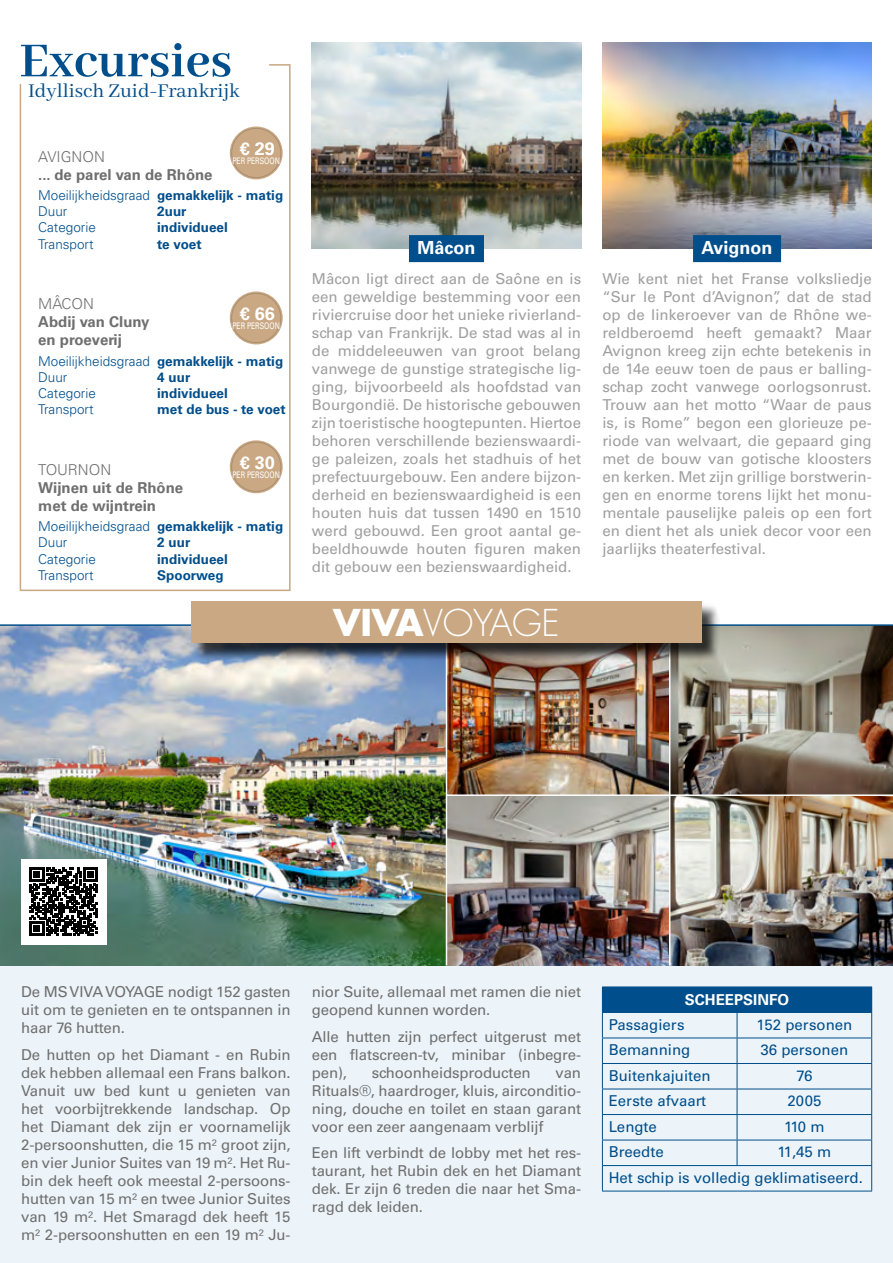
<style>
.page{position:relative;width:893px;height:1263px;background:#fff}
.page>*{position:absolute;margin:0;border:0;box-sizing:border-box;transform-origin:0 0}
.t1{font:700 52.5px "Abhaya Libre";color:#004e8b}
.t2{font:300 36px "Futura Std";letter-spacing:-.01em;color:#fff}
.t3{font:21px "Abhaya Libre";color:#004e8b}
.t4{font:700 18px "Univers LT Std";color:#fff}
.t5{font:15px/18px "Univers LT Std";color:#9f9f9f;text-align:justify}
.t6{font:15px/18px "Univers LT Std";letter-spacing:-.01em;color:#706f6f;text-align:justify}
.t7{font:15px/25.5px "Univers LT Std";color:#004e8b}
.t8{font:700 15px/18px "Univers LT Std";color:#706f6f}
.t9{font:300 15px "Univers LT Std";color:#706f6f}
.t10{font:700 15px "Univers LT Std";color:#fff}
.t11{font:300 13.5px/16.2px "Univers LT Std";color:#004e8b}
.t12{font:700 13.5px "Univers LT Std";color:#004e8b}
.t13{font:9px "Univers LT Std";color:#fff;scale:.75 1}
.s1{font-weight:700}
</style>
<div class="page">
<div style="left:0;top:965px;width:893px;height:298px;background:#ecf4f9"></div>
<div style="left:602px;top:987px;width:270px;height:25px;background:#004e8b"></div>
<svg style="left:603px;top:1013px;width:268px;height:178px"></svg>
<hr style="left:602px;top:1037px;width:135px;height:1px;background:#004e8b">
<hr style="left:737px;top:1037px;width:135px;height:1px;background:#004e8b">
<hr style="left:602px;top:1063px;width:135px;height:1px;background:#004e8b">
<hr style="left:737px;top:1063px;width:135px;height:1px;background:#004e8b">
<hr style="left:602px;top:1089px;width:135px;height:1px;background:#004e8b">
<hr style="left:737px;top:1089px;width:135px;height:1px;background:#004e8b">
<hr style="left:602px;top:1114px;width:135px;height:1px;background:#004e8b">
<hr style="left:737px;top:1114px;width:135px;height:1px;background:#004e8b">
<hr style="left:602px;top:1140px;width:135px;height:1px;background:#004e8b">
<hr style="left:737px;top:1140px;width:135px;height:1px;background:#004e8b">
<svg style="left:737px;top:1013px;width:1px;height:152px"></svg>
<hr style="left:602px;top:1165px;width:135px;height:1px;background:#004e8b">
<hr style="left:737px;top:1165px;width:135px;height:1px;background:#004e8b">
<hr style="left:602px;top:1191px;width:135px;height:1px;background:#004e8b">
<hr style="left:737px;top:1191px;width:135px;height:1px;background:#004e8b">
<hr style="left:602px;top:986px;width:135px;height:1px;background:#004e8b">
<svg style="left:602px;top:1013px;width:1px;height:178px"></svg>
<hr style="left:737px;top:986px;width:135px;height:1px;background:#004e8b">
<svg style="left:871px;top:1013px;width:1px;height:178px"></svg>
<hr style="left:602px;top:1012px;width:135px;height:1px;background:#004e8b">
<hr style="left:737px;top:1012px;width:135px;height:1px;background:#004e8b">
<div style="left:20px;top:64px;width:271px;height:527px;border:2px solid #c9a883"></div>
<svg style="left:19px;top:64px;width:259px;height:29px"></svg>
<img style="left:312px;top:43px;width:269px;height:206px">
<div style="left:409px;top:235px;width:75px;height:27px;background:#004e8b"></div>
<img style="left:602px;top:43px;width:270px;height:206px">
<div style="left:693px;top:235px;width:88px;height:27px;background:#004e8b"></div>
<svg style="left:230px;top:127px;width:53px;height:52px"></svg>
<div style="left:232px;top:128px;width:49px;height:50px;background:#c9a883;border-radius:50%"></div>
<div style="left:231px;top:128px;width:50px;height:50px;border:1px solid #a98e73;border-radius:50%"></div>
<svg style="left:230px;top:291px;width:53px;height:53px"></svg>
<div style="left:232px;top:293px;width:49px;height:50px;background:#c9a883;border-radius:50%"></div>
<div style="left:231px;top:293px;width:50px;height:50px;border:1px solid #a98e73;border-radius:50%"></div>
<svg style="left:230px;top:440px;width:53px;height:53px"></svg>
<div style="left:232px;top:442px;width:49px;height:49px;background:#c9a883;border-radius:50%"></div>
<div style="left:231px;top:442px;width:50px;height:50px;border:1px solid #a98e73;border-radius:50%"></div>
<img style="left:0;top:626px;width:893px;height:339px">
<hr style="left:446px;top:794px;width:447px;height:2px;background:#fff">
<hr style="left:669px;top:625px;width:1px;height:340px;background:#fff">
<hr style="left:446px;top:625px;width:1px;height:340px;background:#fff">
<hr style="left:0;top:624px;width:893px;height:2px;background:#004e8b">
<div style="left:194px;top:603px;width:526px;height:59px;background:#000;opacity:.75"></div>
<div style="left:191px;top:601px;width:511px;height:42px;background:#c9a883"></div>
<div style="left:21px;top:859px;width:85px;height:85px;background:#fff"></div>
<svg style="left:30px;top:867px;width:68px;height:69px"></svg>
<h1 class="t1" style="left:20px;top:31px;width:214px">Excursies</h1>
<h3 class="t3" style="left:28px;top:79px;width:213px">Idyllisch Zuid-Frankrijk</h3>
<p class="t4" style="left:240px;top:138px;width:37px">€ 29</p>
<p class="t13" style="left:232px;top:155px;width:65px">PER PERSOON</p>
<p class="t9" style="left:38px;top:147px;width:68px">AVIGNON</p>
<p class="t8" style="left:38px;top:165px;width:176px">... de parel van de Rhône</p>
<p class="t11" style="left:38px;top:187px;width:247px">Moeilijkheidsgraad <span class="s1">gemakkelijk - matig<br></span>Duur</p>
<p class="t12" style="left:157px;top:203px;width:31px">2uur</p>
<p class="t11" style="left:38px;top:219px;width:59px">Categorie</p>
<p class="t12" style="left:157px;top:220px;width:72px">individueel</p>
<p class="t11" style="left:38px;top:236px;width:57px">Transport</p>
<p class="t12" style="left:157px;top:236px;width:46px">te voet</p>
<p class="t9" style="left:38px;top:295px;width:57px">MÂCON</p>
<p class="t8" style="left:38px;top:313px;width:113px">Abdij van Cluny en proeverij</p>
<p class="t11" style="left:38px;top:353px;width:247px">Moeilijkheidsgraad <span class="s1">gemakkelijk - matig<br></span>Duur</p>
<p class="t4" style="left:240px;top:303px;width:37px">€ 66</p>
<p class="t13" style="left:232px;top:320px;width:65px">PER PERSOON</p>
<p class="t12" style="left:157px;top:369px;width:35px">4 uur</p>
<p class="t11" style="left:38px;top:385px;width:59px">Categorie</p>
<p class="t12" style="left:157px;top:385px;width:72px">individueel</p>
<p class="t11" style="left:38px;top:401px;width:57px">Transport</p>
<p class="t12" style="left:157px;top:401px;width:130px">met de bus - te voet</p>
<p class="t4" style="left:240px;top:452px;width:37px">€ 30</p>
<p class="t13" style="left:232px;top:469px;width:65px">PER PERSOON</p>
<p class="t9" style="left:38px;top:460px;width:75px">TOURNON</p>
<p class="t8" style="left:38px;top:478px;width:147px">Wijnen uit de Rhône met de wijntrein</p>
<p class="t11" style="left:38px;top:518px;width:247px">Moeilijkheidsgraad <span class="s1">gemakkelijk - matig<br></span>Duur</p>
<p class="t12" style="left:157px;top:535px;width:35px">2 uur</p>
<p class="t11" style="left:38px;top:551px;width:59px">Categorie</p>
<p class="t12" style="left:157px;top:551px;width:72px">individueel</p>
<p class="t11" style="left:38px;top:567px;width:57px">Transport</p>
<p class="t12" style="left:157px;top:567px;width:68px">Spoorweg</p>
<p class="t4" style="left:417px;top:237px;width:59px">Mâcon</p>
<p class="t5" style="left:312px;top:270px;width:271px">Mâcon ligt direct aan de Saône en is een geweldige bestemming voor een riviercruise door het unieke rivierland&shy;schap van Frankrijk. De stad was al in de middeleeuwen van groot belang vanwege de gunstige strategische lig&shy;ging, bijvoorbeeld als hoofdstad van Bourgondië. De historische gebouwen zijn toeristische hoogtepunten. Hiertoe behoren verschillende bezienswaardi&shy;ge paleizen, zoals het stadhuis of het prefectuurgebouw. Een andere bijzon&shy;derheid en bezienswaardigheid is een houten huis dat tussen 1490 en 1510 werd gebouwd. Een groot aantal ge&shy;beeldhouwde houten figuren maken dit gebouw een bezienswaardigheid.</p>
<h2 class="t2" style="left:333px;top:601px;width:228px"><span class="s1">VIVA</span>VOYAGE</h2>
<p class="t4" style="left:702px;top:237px;width:73px">Avignon</p>
<p class="t5" style="left:602px;top:270px;width:271px">Wie kent niet het Franse volksliedje “Sur le Pont d’Avignon”, dat de stad op de linkeroever van de Rhône we&shy;reldberoemd heeft gemaakt? Maar Avignon kreeg zijn echte betekenis in de 14e eeuw toen de paus er balling&shy;schap zocht vanwege oorlogsonrust.<br>Trouw aan het motto “Waar de paus is, is Rome” begon een glorieuze pe&shy;riode van welvaart, die gepaard ging met de bouw van gotische kloosters en kerken. Met zijn grillige borstwerin&shy;gen en enorme torens lijkt het monu&shy;mentale pauselijke paleis op een fort en dient het als uniek decor voor een jaarlijks theaterfestival.</p>
<p class="t6" style="left:21px;top:983px;width:271px">De MS VIVA VOYAGE nodigt 152 gasten uit om te genieten en te ontspannen in haar 76 hutten.</p>
<p class="t6" style="left:21px;top:1046px;width:271px">De hutten op het Diamant - en Rubin dek hebben allemaal een Frans balkon.<br>Vanuit uw bed kunt u genieten van het voorbijtrekkende landschap. Op het Diamant dek zijn er voornamelijk 2-persoonshutten, die 15 m² groot zijn, en vier Junior Suites van 19 m². Het Ru&shy;bin dek heeft ook meestal 2-persoons&shy;hutten van 15 m² en twee Junior Suites van 19 m². Het Smaragd dek heeft 15 m² 2-persoonshutten en een 19 m² Ju-</p>
<p class="t6" style="left:312px;top:983px;width:271px">nior Suite, allemaal met ramen die niet geopend kunnen worden.</p>
<p class="t6" style="left:312px;top:1028px;width:271px">Alle hutten zijn perfect uitgerust met een flatscreen-tv, minibar (inbegre&shy;pen),</p>
<p class="t6" style="left:372px;top:1064px;width:160px">schoonheidsproducten</p>
<p class="t6" style="left:312px;top:1064px;width:271px;text-indent:244px">van Rituals®, haardroger, kluis, airconditio&shy;ning, douche en toilet en staan garant voor een zeer aangenaam verblijf</p>
<p class="t6" style="left:312px;top:1144px;width:271px">Een lift verbindt de lobby met het res&shy;taurant, het Rubin dek en het Diamant dek. Er zijn 6 treden die naar het Sma&shy;ragd dek leiden.</p>
<p class="t10" style="left:685px;top:991px;width:106px">SCHEEPSINFO</p>
<p class="t7" style="left:609px;top:1012px;width:77px">Passagiers</p>
<p class="t7" style="left:756px;top:1012px;width:97px">152 personen</p>
<p class="t7" style="left:609px;top:1037px;width:83px">Bemanning</p>
<p class="t7" style="left:760px;top:1037px;width:89px">36 personen</p>
<p class="t7" style="left:609px;top:1063px;width:103px">Buitenkajuiten</p>
<p class="t7" style="left:796px;top:1063px;width:18px">76</p>
<p class="t7" style="left:609px;top:1088px;width:99px">Eerste afvaart</p>
<p class="t7" style="left:787px;top:1088px;width:35px">2005</p>
<p class="t7" style="left:609px;top:1114px;width:50px">Lengte</p>
<p class="t7" style="left:784px;top:1114px;width:42px">110 m</p>
<p class="t7" style="left:609px;top:1139px;width:57px">Breedte</p>
<p class="t7" style="left:609px;top:1139px;width:256px;text-indent:169px">11,45 m<br>Het schip is volledig geklimatiseerd.</p>
</div>
